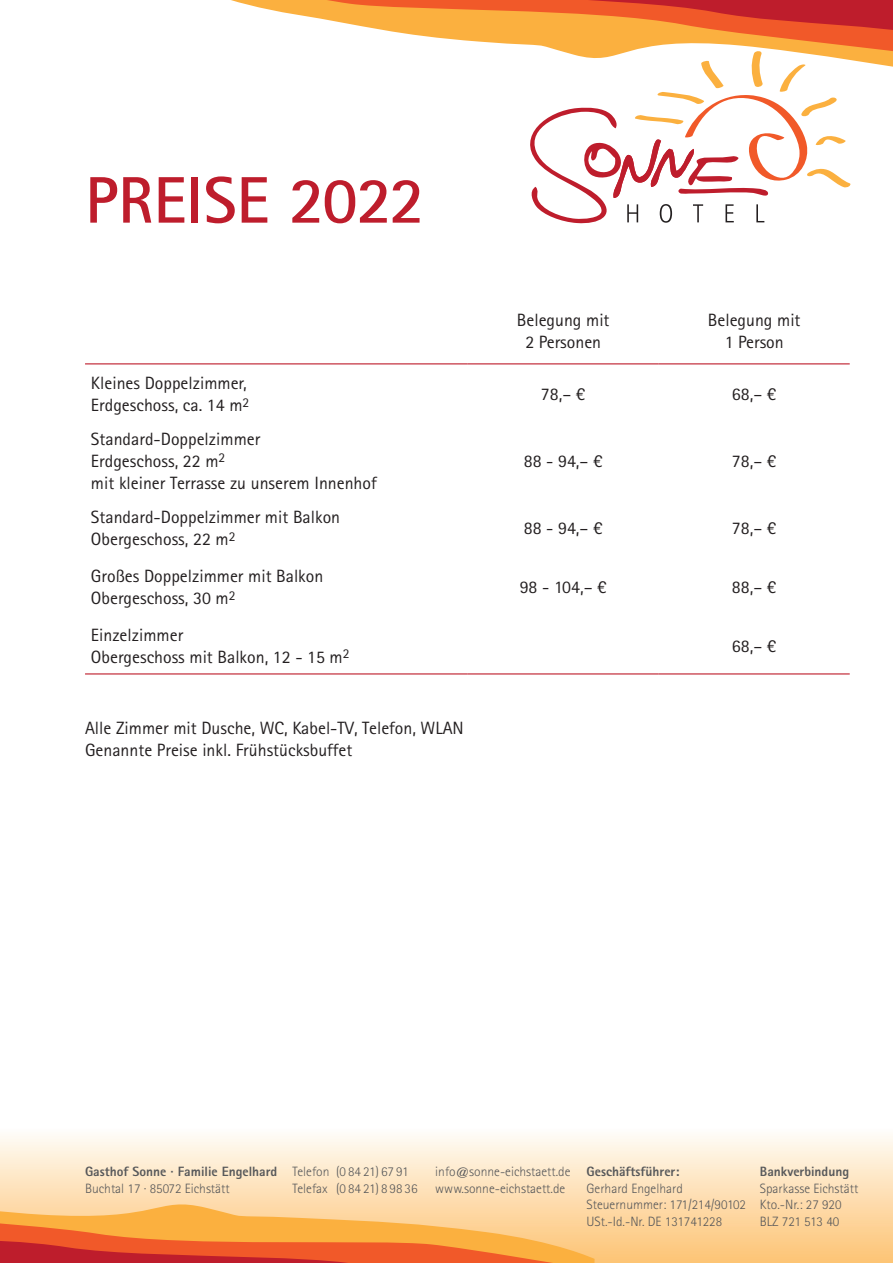
<style>
.page{position:relative;width:893px;height:1263px;background:#fff}
.page>*{position:absolute;margin:0;border:0;box-sizing:border-box;transform-origin:0 0}
.t1{font:700 65.85px "Agfa Rotis Sans Serif";color:#be1d2c}
.t2{font:17.85px/22.2px "Agfa Rotis Sans Serif";color:#231f20}
.t3{font:300 13.5px/16.5px "Agfa Rotis Sans Serif";color:#57585a}
.t4{font:800 13.5px "Agfa Rotis Sans Serif";color:#57585a}
</style>
<div class="page">
<div style="left:0;top:1127px;width:893px;height:136px;background:linear-gradient(to bottom,#fefdfa,#fdc373)"></div>
<svg style="left:530px;top:120px;width:320px;height:103px"></svg>
<svg style="left:0;top:1154px;width:595px;height:109px;fill:#feeed7"></svg>
<svg style="left:0;top:1170px;width:585px;height:93px;fill:#fee3bd"></svg>
<svg style="left:0;top:1200px;width:562px;height:63px"></svg>
<svg style="left:545px;top:101px;width:291px;height:19px"></svg>
<svg style="left:657px;top:70px;width:180px;height:31px"></svg>
<svg style="left:231px;top:0;width:662px;height:70px"></svg>
<hr style="left:85px;top:363px;width:383px;height:1px;background:#be1d2c">
<hr style="left:468px;top:363px;width:191px;height:1px;background:#be1d2c">
<hr style="left:659px;top:363px;width:191px;height:1px;background:#be1d2c">
<hr style="left:85px;top:673px;width:383px;height:1px;background:#be1d2c">
<hr style="left:468px;top:673px;width:191px;height:1px;background:#be1d2c">
<hr style="left:659px;top:673px;width:191px;height:1px;background:#be1d2c">
<h1 class="t1" style="left:85px;top:159px;width:341px">PREISE 2022</h1>
<p class="t2" style="left:517px;top:309px;width:94px;text-align:center">Belegung mit<br>2 Personen</p>
<p class="t2" style="left:708px;top:309px;width:94px;text-align:center">Belegung mit<br>1 Person</p>
<p class="t2" style="left:91px;top:372px;width:160px">Kleines Doppelzimmer,<br>Erdgeschoss, ca. 14 m<sup>2</sup></p>
<p class="t2" style="left:541px;top:383px;width:46px">78,– €</p>
<p class="t2" style="left:732px;top:383px;width:46px">68,– €</p>
<p class="t2" style="left:91px;top:427px;width:287px">Standard-Doppelzimmer<br>Erdgeschoss, 22 m<sup>2<br></sup>mit kleiner Terrasse zu unserem Innenhof</p>
<p class="t2" style="left:524px;top:450px;width:80px">88 - 94,– €</p>
<p class="t2" style="left:732px;top:450px;width:46px">78,– €</p>
<p class="t2" style="left:91px;top:505px;width:251px">Standard-Doppelzimmer mit Balkon<br>Obergeschoss, 22 m<sup>2</sup></p>
<p class="t2" style="left:524px;top:517px;width:80px">88 - 94,– €</p>
<p class="t2" style="left:732px;top:517px;width:46px">78,– €</p>
<p class="t2" style="left:91px;top:565px;width:234px">Großes Doppelzimmer mit Balkon<br>Obergeschoss, 30 m<sup>2</sup></p>
<p class="t2" style="left:520px;top:576px;width:89px">98 - 104,– €</p>
<p class="t2" style="left:732px;top:576px;width:46px">88,– €</p>
<p class="t2" style="left:91px;top:623px;width:260px">Einzelzimmer<br>Obergeschoss mit Balkon, 12 - 15 m<sup>2</sup></p>
<p class="t2" style="left:732px;top:634px;width:46px">68,– €</p>
<p class="t2" style="left:85px;top:716px;width:380px">Alle Zimmer mit Dusche, WC, Kabel-TV, Telefon, WLAN<br>Genannte Preise inkl. Frühstücksbuffet</p>
<p class="t4" style="left:85px;top:1163px;width:194px">Gasthof Sonne · Familie Engelhard</p>
<p class="t3" style="left:85px;top:1180px;width:146px">Buchtal 17 · 85072 Eichstätt</p>
<p class="t3" style="left:293px;top:1163px;width:127px">Telefon (0 84 21) 67 91<br>Telefax (0 84 21) 8 98 36</p>
<p class="t3" style="left:435px;top:1163px;width:137px">info@sonne-eichstaett.de www.sonne-eichstaett.de</p>
<p class="t4" style="left:587px;top:1163px;width:94px">Geschäftsführer:</p>
<p class="t3" style="left:587px;top:1180px;width:161px">Gerhard Engelhard<br>Steuernummer: 171/214/90102<br>USt.-Id.-Nr. DE 131741228</p>
<p class="t4" style="left:760px;top:1163px;width:91px">Bankverbindung</p>
<p class="t3" style="left:760px;top:1180px;width:100px">Sparkasse Eichstätt<br>Kto.-Nr.: 27 920<br>BLZ 721 513 40</p>
</div>
